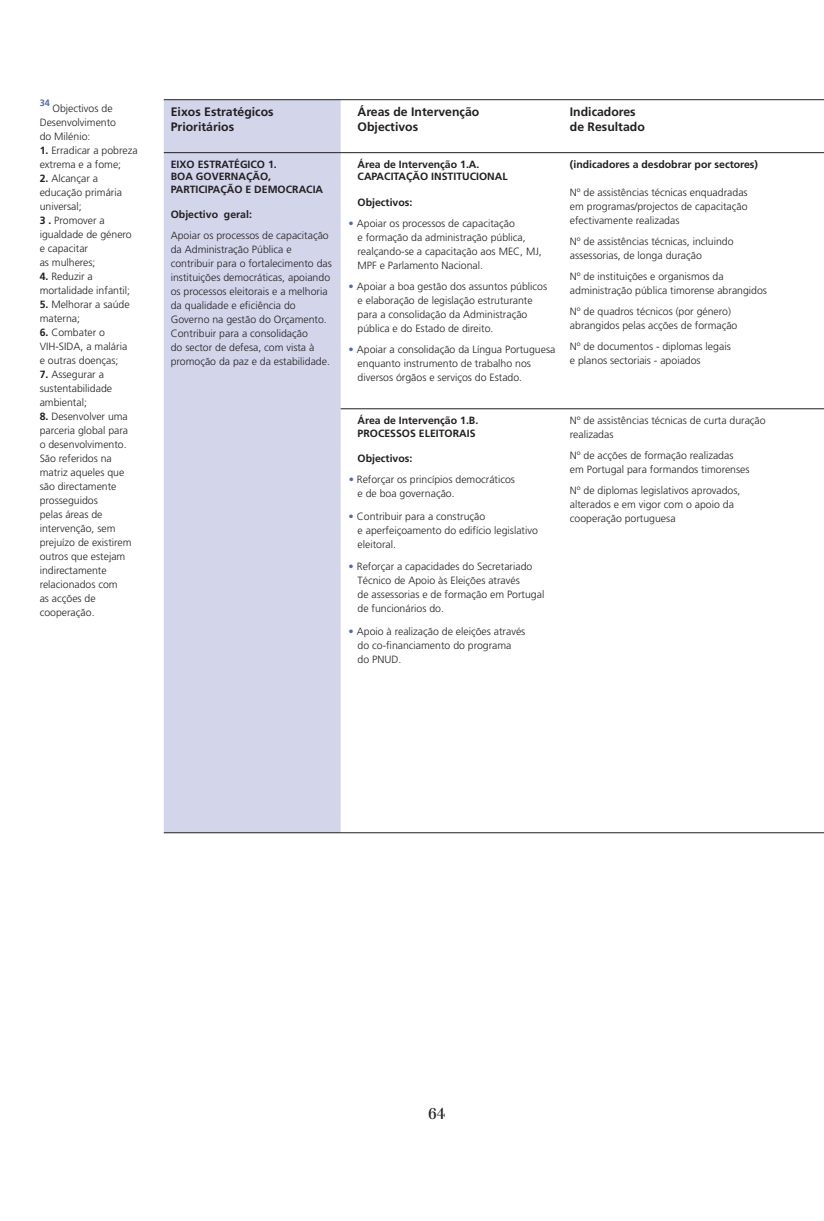
<style>
.page{position:relative;width:824px;height:1221px;background:#fff}
.page>*{position:absolute;margin:0;border:0;box-sizing:border-box;transform-origin:0 0}
.t1{font:15.75px "Walbaum";color:#231f20}
.t2{font:700 12.25px/14.7px "Frutiger";color:#231f20}
.t3{font:300 10.5px/14px "Frutiger";color:#231f20}
.t4{font:700 10.5px/12.6px "Frutiger";color:#231f20}
.t5{font:700 9.1px "Frutiger";color:#4e6bb3}
.s1{font-weight:700}
.s2{color:#4e6bb3}
</style>
<div class="page">
<div style="left:164px;top:100px;width:176px;height:732px;background:#d3d6eb"></div>
<hr style="left:164px;top:99px;width:659px;height:1px;background:#231f20">
<hr style="left:164px;top:152px;width:659px;height:1px;background:#231f20">
<hr style="left:340px;top:408px;width:483px;height:1px;background:#231f20">
<hr style="left:164px;top:832px;width:659px;height:1px;background:#231f20">
<p class="t5" style="left:40px;top:98px;width:12px">34</p>
<p class="t3" style="left:40px;top:101px;width:78px;text-indent:13px">Objectivos de<br>Desenvolvimento do Milénio:</p>
<p class="t3" style="left:40px;top:143px;width:99px"><span class="s1">1.</span> Erradicar a pobreza extrema e a fome;</p>
<p class="t3" style="left:40px;top:171px;width:94px"><span class="s1">2.</span> Alcançar a educação primária universal;<br><span class="s1">3 .</span> Promover a igualdade de género e capacitar<br>as mulheres;</p>
<p class="t3" style="left:40px;top:269px;width:92px"><span class="s1">4.</span> Reduzir a mortalidade infantil;</p>
<p class="t3" style="left:40px;top:297px;width:91px"><span class="s1">5.</span> Melhorar a saúde materna;</p>
<p class="t3" style="left:40px;top:325px;width:89px"><span class="s1">6.</span> Combater o<br>VIH-SIDA, a malária e outras doenças;</p>
<p class="t3" style="left:40px;top:367px;width:74px"><span class="s1">7.</span> Assegurar a sustentabilidade ambiental;</p>
<p class="t3" style="left:40px;top:409px;width:93px"><span class="s1">8.</span> Desenvolver uma parceria global para o desenvolvimento.<br>São referidos na matriz aqueles que são directamente prosseguidos<br>pelas áreas de intervenção, sem prejuízo de existirem outros que estejam indirectamente relacionados com<br>as acções de cooperação.</p>
<p class="t2" style="left:171px;top:104px;width:104px">Eixos Estratégicos<br>Prioritários</p>
<p class="t2" style="left:357px;top:104px;width:123px">Áreas de Intervenção<br>Objectivos</p>
<p class="t2" style="left:570px;top:104px;width:76px">Indicadores de Resultado</p>
<p class="t4" style="left:171px;top:158px;width:154px">EIXO ESTRATÉGICO 1.<br>BOA GOVERNAÇÃO,<br>PARTICIPAÇÃO E DEMOCRACIA</p>
<p class="t4" style="left:171px;top:208px;width:83px">Objectivo geral:</p>
<p class="t3" style="left:171px;top:229px;width:163px">Apoiar os processos de capacitação da Administração Pública e contribuir para o fortalecimento das instituições democráticas, apoiando os processos eleitorais e a melhoria da qualidade e eficiência do Governo na gestão do Orçamento.<br>Contribuir para a consolidação<br>do sector de defesa, com vista à promoção da paz e da estabilidade.</p>
<p class="t4" style="left:357px;top:158px;width:152px">Área de Intervenção 1.A.<br>CAPACITAÇÃO INSTITUCIONAL</p>
<p class="t4" style="left:357px;top:196px;width:56px">Objectivos:</p>
<p class="t3" style="left:357px;top:216px;width:186px;text-indent:-9px"><span class="s2">•</span> Apoiar os processos de capacitação<br>e formação da administração pública, realçando-se a capacitação aos MEC, MJ, MPF e Parlamento Nacional.</p>
<p class="t3" style="left:357px;top:279px;width:191px;text-indent:-9px"><span class="s2">•</span> Apoiar a boa gestão dos assuntos públicos e elaboração de legislação estruturante para a consolidação da Administração pública e do Estado de direito.</p>
<p class="t3" style="left:357px;top:342px;width:199px;text-indent:-9px"><span class="s2">•</span> Apoiar a consolidação da Língua Portuguesa enquanto instrumento de trabalho nos diversos órgãos e serviços do Estado.</p>
<p class="t4" style="left:570px;top:158px;width:190px">(indicadores a desdobrar por sectores)</p>
<p class="t3" style="left:570px;top:185px;width:179px;text-align:justify">Nº de assistências técnicas enquadradas em programas/projectos de capacitação efectivamente realizadas</p>
<p class="t3" style="left:570px;top:234px;width:165px">Nº de assistências técnicas, incluindo assessorias, de longa duração</p>
<p class="t3" style="left:570px;top:269px;width:199px">Nº de instituições e organismos da administração pública timorense abrangidos</p>
<p class="t3" style="left:570px;top:304px;width:169px">Nº de quadros técnicos (por género) abrangidos pelas acções de formação</p>
<p class="t3" style="left:570px;top:339px;width:162px">Nº de documentos - diplomas legais e planos sectoriais - apoiados</p>
<p class="t4" style="left:357px;top:414px;width:122px">Área de Intervenção 1.B.<br>PROCESSOS ELEITORAIS</p>
<p class="t4" style="left:357px;top:451px;width:56px">Objectivos:</p>
<p class="t3" style="left:357px;top:472px;width:159px;text-indent:-9px"><span class="s2">•</span> Reforçar os princípios democráticos e de boa governação.</p>
<p class="t3" style="left:357px;top:509px;width:182px;text-indent:-9px"><span class="s2">•</span> Contribuir para a construção<br>e aperfeiçoamento do edifício legislativo eleitoral.</p>
<p class="t3" style="left:357px;top:559px;width:188px;text-indent:-9px"><span class="s2">•</span> Reforçar a capacidades do Secretariado Técnico de Apoio às Eleições através<br>de assessorias e de formação em Portugal de funcionários do.</p>
<p class="t3" style="left:357px;top:624px;width:169px;text-indent:-9px"><span class="s2">•</span> Apoio à realização de eleições através do co-financiamento do programa do PNUD.</p>
<p class="t3" style="left:570px;top:413px;width:197px">Nº de assistências técnicas de curta duração realizadas</p>
<p class="t3" style="left:570px;top:448px;width:181px">Nº de acções de formação realizadas em Portugal para formandos timorenses</p>
<p class="t3" style="left:570px;top:483px;width:172px">Nº de diplomas legislativos aprovados, alterados e em vigor com o apoio da cooperação portuguesa</p>
<h1 class="t1" style="left:428px;top:1104px;width:19px">64</h1>
</div>
